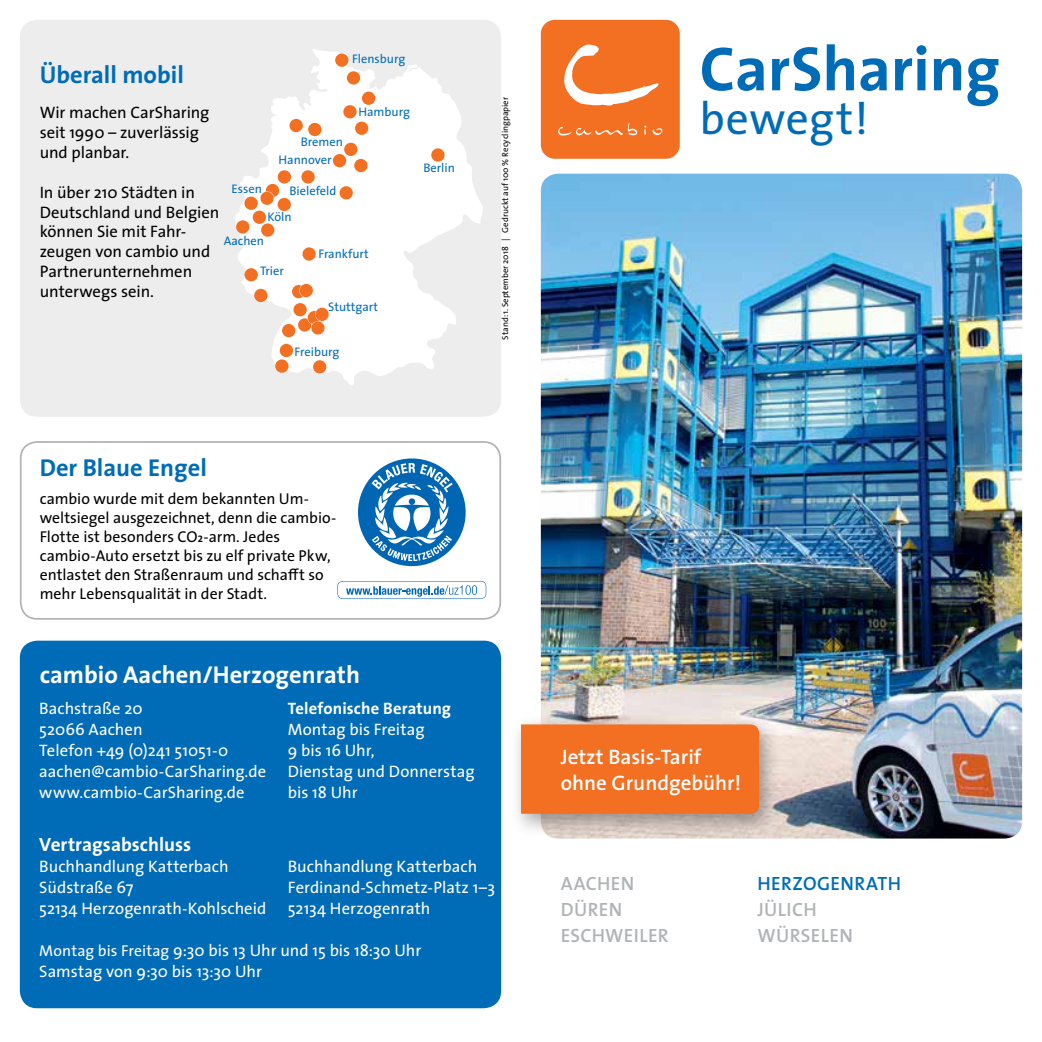
<style>
.page{position:relative;width:1042px;height:1042px;background:#fff}
.page>*{position:absolute;margin:0;border:0;box-sizing:border-box;transform-origin:0 0}
.t1{font:700 63px "The Sans";letter-spacing:-.005em;color:#006cb7}
.t2{font:45.5px "The Sans";letter-spacing:.01em;color:#006cb7}
.t3{font:700 24.5px "The Sans";color:#006cb7}
.t4{font:700 24.5px "The Sans";color:#fff}
.t5{font:600 21px/26.2px "The Sans";color:#fff}
.t6{font:600 19.25px/26.2px "The Sans";letter-spacing:.02em;color:#b1b4b6}
.t7{font:700 19.25px "The Sans";color:#fff}
.t8{font:600 19.25px "The Sans";letter-spacing:.02em;color:#006cb7}
.t9{font:16.62px/21px "The Sans";color:#fff}
.t10{font:16.62px/19.9px "The Sans";letter-spacing:-.005em;color:#000}
.t11{font:700 16.62px "The Sans";letter-spacing:.01em;color:#fff}
.t12{font:15.75px/18.9px "The Sans";color:#000}
.t13{font:12.42px/17.5px "The Sans";color:#006cb7}
.t14{font:8.75px "The Sans";color:#000}
.s1{font-family:"The Sans Expert"}
.s2{font-size:15.75px}
</style>
<div class="page">
<div style="left:541px;top:20px;width:139px;height:139px;background:#f36f21;border-radius:14px"></div>
<svg style="left:652px;top:128px;width:11px;height:7px"></svg>
<svg style="left:644px;top:125px;width:2px;height:10px"></svg>
<svg style="left:558px;top:123px;width:80px;height:13px"></svg>
<svg style="left:564px;top:45px;width:95px;height:61px"></svg>
<div style="left:20px;top:20px;width:481px;height:397px;background:#ededee;border-radius:17px"></div>
<img style="left:541px;top:174px;width:481px;height:664px">
<div style="left:20px;top:640px;width:481px;height:368px;background:#006cb7;border-radius:17px"></div>
<svg style="left:235px;top:49px;width:248px;height:336px;fill:#fff"></svg>
<div style="left:354px;top:159px;width:13px;height:13px;background:#f36f21;border-radius:50%"></div>
<div style="left:266px;top:184px;width:13px;height:13px;background:#f36f21;border-radius:50%"></div>
<div style="left:244px;top:197px;width:14px;height:13px;background:#f36f21;border-radius:50%"></div>
<div style="left:292px;top:285px;width:13px;height:13px;background:#f36f21;border-radius:50%"></div>
<div style="left:282px;top:324px;width:13px;height:13px;background:#f36f21;border-radius:50%"></div>
<div style="left:313px;top:360px;width:13px;height:13px;background:#f36f21;border-radius:50%"></div>
<div style="left:275px;top:359px;width:13px;height:14px;background:#f36f21;border-radius:50%"></div>
<div style="left:298px;top:318px;width:13px;height:14px;background:#f36f21;border-radius:50%"></div>
<div style="left:244px;top:268px;width:14px;height:13px;background:#f36f21;border-radius:50%"></div>
<div style="left:339px;top:186px;width:14px;height:13px;background:#f36f21;border-radius:50%"></div>
<div style="left:344px;top:143px;width:13px;height:13px;background:#f36f21;border-radius:50%"></div>
<svg style="left:307px;top:307px;width:22px;height:28px"></svg>
<div style="left:343px;top:105px;width:14px;height:13px;background:#f36f21;border-radius:50%"></div>
<div style="left:355px;top:122px;width:13px;height:13px;background:#f36f21;border-radius:50%"></div>
<div style="left:308px;top:123px;width:13px;height:13px;background:#f36f21;border-radius:50%"></div>
<div style="left:289px;top:119px;width:14px;height:13px;background:#f36f21;border-radius:50%"></div>
<div style="left:431px;top:148px;width:13px;height:14px;background:#f36f21;border-radius:50%"></div>
<div style="left:253px;top:211px;width:13px;height:13px;background:#f36f21;border-radius:50%"></div>
<div style="left:236px;top:220px;width:13px;height:14px;background:#f36f21;border-radius:50%"></div>
<div style="left:302px;top:247px;width:14px;height:14px;background:#f36f21;border-radius:50%"></div>
<div style="left:293px;top:303px;width:14px;height:13px;background:#f36f21;border-radius:50%"></div>
<div style="left:254px;top:289px;width:13px;height:13px;background:#f36f21;border-radius:50%"></div>
<div style="left:280px;top:344px;width:13px;height:13px;background:#f36f21;border-radius:50%"></div>
<div style="left:261px;top:223px;width:13px;height:14px;background:#f36f21;border-radius:50%"></div>
<div style="left:347px;top:71px;width:13px;height:14px;background:#f36f21;border-radius:50%"></div>
<div style="left:335px;top:54px;width:13px;height:13px;background:#f36f21;border-radius:50%"></div>
<div style="left:362px;top:92px;width:13px;height:13px;background:#f36f21;border-radius:50%"></div>
<div style="left:333px;top:154px;width:13px;height:13px;background:#f36f21;border-radius:50%"></div>
<div style="left:301px;top:170px;width:14px;height:14px;background:#f36f21;border-radius:50%"></div>
<div style="left:278px;top:170px;width:13px;height:14px;background:#f36f21;border-radius:50%"></div>
<svg style="left:260px;top:191px;width:14px;height:14px"></svg>
<svg style="left:299px;top:283px;width:14px;height:14px"></svg>
<div style="left:278px;top:198px;width:13px;height:13px;background:#f36f21;border-radius:50%"></div>
<div style="left:20px;top:441px;width:481px;height:179px;border:2px solid #b1b4b6;border-radius:16px"></div>
<svg style="left:358px;top:458px;width:108px;height:108px"></svg>
<svg style="left:337px;top:581px;width:149px;height:18px"></svg>
<div style="left:509px;top:715px;width:272px;height:122px;background:#000;opacity:.35"></div>
<div style="left:521px;top:724px;width:238px;height:90px;background:#f36f21"></div>
<p class="t13" style="left:352px;top:50px;width:55px">Flensburg</p>
<h3 class="t3" style="left:40px;top:54px;width:146px">Überall mobil</h3>
<p class="t10" style="left:40px;top:102px;width:171px">Wir machen CarSharing seit 1990 – zuverlässig und planbar.</p>
<p class="t10" style="left:40px;top:181px;width:181px">In über 210 Städten in<br>Deutschland und Belgien können Sie mit Fahr&shy;zeugen von cambio und<br>Partnerunternehmen unterwegs sein.</p>
<p class="t13" style="left:358px;top:103px;width:53px">Hamburg</p>
<p class="t13" style="left:279px;top:133px;width:66px;text-indent:22px">Bremen<br>Hannover</p>
<p class="t13" style="left:268px;top:177px;width:70px;line-height:26.6px;text-indent:22px">Bielefeld<br>Köln</p>
<p class="t13" style="left:232px;top:180px;width:32px">Essen</p>
<p class="t13" style="left:224px;top:232px;width:42px">Aachen</p>
<p class="t13" style="left:260px;top:262px;width:25px">Trier</p>
<p class="t13" style="left:318px;top:245px;width:52px">Frankfurt</p>
<p class="t13" style="left:328px;top:297px;width:52px">Stuttgart</p>
<p class="t13" style="left:294px;top:342px;width:46px">Freiburg</p>
<p class="t13" style="left:423px;top:158px;width:33px">Berlin</p>
<h3 class="t3" style="left:40px;top:447px;width:169px">Der Blaue Engel</h3>
<p class="t12" style="left:40px;top:489px;width:298px">cambio wurde mit dem bekannten Um&shy;weltsiegel ausgezeichnet, denn die cambio-Flotte ist besonders CO<span class="s1">c</span>-arm. Jedes cambio-Auto ersetzt bis zu elf private Pkw, entlastet den Straßenraum und schafft so mehr Lebensqualität in der Stadt.</p>
<h3 class="t4" style="left:40px;top:654px;width:322px">cambio Aachen/Herzogenrath</h3>
<p class="t14" style="left:498px;top:340px;width:244px;rotate:-90deg">Stand: 1. September 2018 | Gedruckt auf 100 % Recyclingpapier</p>
<p class="t9" style="left:39px;top:697px;width:228px">Bachstraße 20<br>52066 Aachen<br>Telefon +49 (0)241 51051-0 aachen@cambio-CarSharing.de www.cambio-CarSharing.de</p>
<p class="t7" style="left:39px;top:828px;width:153px">Vertragsabschluss</p>
<p class="t9" style="left:39px;top:855px;width:229px">Buchhandlung Katterbach<br>Südstraße 67<br>52134 Herzogenrath-Kohlscheid</p>
<p class="t11" style="left:288px;top:694px;width:165px">Telefonische Beratung</p>
<p class="t9" style="left:288px;top:718px;width:188px">Montag bis Freitag<br>9 bis 16 Uhr,<br>Dienstag und Donnerstag bis 18 Uhr</p>
<p class="t9" style="left:288px;top:855px;width:209px">Buchhandlung Katterbach<br>Ferdinand-Schmetz-Platz 1–3<br>52134 Herzogenrath</p>
<p class="t9" style="left:39px;top:939px;width:383px"><span class="s2">Montag bis Freitag</span> 9:30 bis 13 Uhr und 15 bis 18:30 Uhr<br>Samstag von 9:30 bis 13:30 Uhr</p>
<h1 class="t1" style="left:699px;top:16px;width:302px">CarSharing</h1>
<h2 class="t2" style="left:699px;top:81px;width:170px">bewegt!</h2>
<p class="t5" style="left:561px;top:743px;width:182px">Jetzt Basis-Tarif ohne Grundgebühr!</p>
<p class="t6" style="left:561px;top:869px;width:109px">AACHEN<br>DÜREN<br>ESCHWEILER</p>
<p class="t8" style="left:757px;top:867px;width:145px">H ERZOGENRATH</p>
<p class="t6" style="left:757px;top:896px;width:97px">JÜLICH<br>WÜRSELEN</p>
</div>
